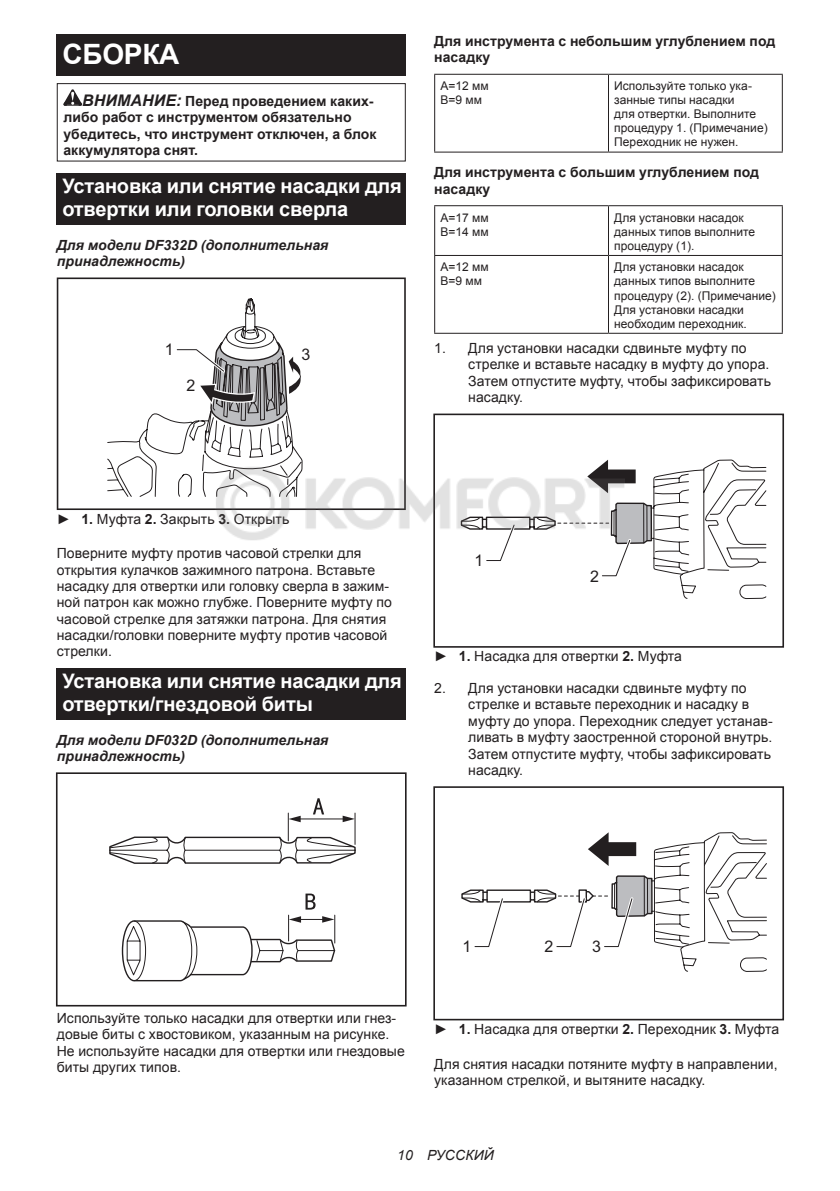
<style>
.page{position:relative;width:840px;height:1191px;background:#fff}
.page>*{position:absolute;margin:0;border:0;box-sizing:border-box;transform-origin:0 0}
.t1{font:700 28px "Arial";letter-spacing:-.01em;color:#fff}
.t2{font:700 20px/23.4px "Arial";letter-spacing:-.01em;color:#fff}
.t3{font:16px "Arial";color:#231f20}
.t4{font:14px/16.4px "Arial";letter-spacing:.005em;color:#231f20}
.t5{font:700 14px/16.4px "Arial";letter-spacing:.005em;color:#231f20}
.t6{font:italic 700 14px/16.4px "Arial";letter-spacing:.005em;color:#231f20}
.t7{font:italic 14px "Arial";letter-spacing:.005em;color:#231f20}
.t8{font:12px/14px "Arial";letter-spacing:.005em;color:#231f20}
.s1{font-style:italic;font-size:16px}
.s2{font-weight:700}
</style>
<div class="page">
<div style="left:57px;top:34px;width:348px;height:41px;background:#231f20"></div>
<svg style="left:63px;top:89px;width:19px;height:17px"></svg>
<div style="left:57px;top:83px;width:348px;height:79px;border:1px solid #231f20"></div>
<div style="left:57px;top:173px;width:348px;height:52px;background:#231f20"></div>
<svg style="left:57px;top:277px;width:348px;height:233px"></svg>
<svg style="left:107px;top:298px;width:195px;height:212px"></svg>
<div style="left:57px;top:668px;width:348px;height:51px;background:#231f20"></div>
<svg style="left:109px;top:798px;width:247px;height:66px"></svg>
<svg style="left:121px;top:893px;width:215px;height:89px"></svg>
<div style="left:56px;top:772px;width:350px;height:234px;border:2px solid #231f20"></div>
<hr style="left:434px;top:74px;width:174px;height:1px;background:#231f20">
<hr style="left:434px;top:75px;width:1px;height:77px;background:#231f20">
<hr style="left:608px;top:74px;width:174px;height:1px;background:#231f20">
<hr style="left:607px;top:75px;width:1px;height:77px;background:#231f20">
<hr style="left:781px;top:75px;width:1px;height:77px;background:#231f20">
<hr style="left:434px;top:152px;width:174px;height:1px;background:#231f20">
<hr style="left:608px;top:152px;width:174px;height:1px;background:#231f20">
<hr style="left:434px;top:205px;width:174px;height:1px;background:#231f20">
<hr style="left:434px;top:206px;width:1px;height:49px;background:#231f20">
<hr style="left:608px;top:205px;width:174px;height:1px;background:#231f20">
<hr style="left:607px;top:206px;width:1px;height:49px;background:#231f20">
<hr style="left:781px;top:206px;width:1px;height:49px;background:#231f20">
<hr style="left:434px;top:255px;width:174px;height:1px;background:#231f20">
<hr style="left:434px;top:256px;width:1px;height:77px;background:#231f20">
<hr style="left:608px;top:255px;width:174px;height:1px;background:#231f20">
<hr style="left:607px;top:256px;width:1px;height:77px;background:#231f20">
<hr style="left:781px;top:256px;width:1px;height:77px;background:#231f20">
<hr style="left:434px;top:333px;width:174px;height:1px;background:#231f20">
<hr style="left:608px;top:333px;width:174px;height:1px;background:#231f20">
<div style="left:433px;top:413px;width:350px;height:234px;border:2px solid #231f20"></div>
<svg style="left:486px;top:459px;width:280px;height:140px"></svg>
<div style="left:433px;top:786px;width:350px;height:234px;border:2px solid #231f20"></div>
<svg style="left:461px;top:832px;width:305px;height:140px"></svg>
<img style="left:210px;top:457px;width:419px;height:92px">
<h1 class="t1" style="left:62px;top:35px;width:118px">СБОРКА</h1>
<p class="t5" style="left:63px;top:93px;width:314px;text-indent:19px"><span class="s1">ВНИМАНИЕ:</span> Перед проведением каких&shy;либо работ с инструментом обязательно убедитесь, что инструмент отключен, а блок аккумулятора снят.</p>
<h2 class="t2" style="left:62px;top:175px;width:340px">Установка или снятие насадки для отвертки или головки сверла</h2>
<p class="t6" style="left:57px;top:237px;width:273px">Для модели DF332D (дополнительная принадлежность)</p>
<p class="t3" style="left:165px;top:339px;width:10px">1</p>
<p class="t3" style="left:186px;top:375px;width:10px">2</p>
<p class="t3" style="left:301px;top:344px;width:10px">3</p>
<p class="t5" style="left:434px;top:33px;width:342px">Для инструмента с небольшим углублением под насадку</p>
<p class="t8" style="left:440px;top:79px;width:50px">A=12 мм<br>B=9 мм</p>
<p class="t8" style="left:613px;top:79px;width:155px">Используйте только ука&shy;занные типы насадки<br>для отвертки. Выполните процедуру 1. (Примечание)<br>Переходник не нужен.</p>
<p class="t5" style="left:434px;top:165px;width:326px">Для инструмента с большим углублением под насадку</p>
<p class="t8" style="left:440px;top:211px;width:50px">A=17 мм<br>B=14 мм</p>
<p class="t8" style="left:613px;top:211px;width:142px">Для установки насадок данных типов выполните процедуру (1).</p>
<p class="t8" style="left:440px;top:260px;width:50px">A=12 мм<br>B=9 мм</p>
<p class="t8" style="left:613px;top:260px;width:163px">Для установки насадок данных типов выполните процедуру (2). (Примечание)<br>Для установки насадки необходим переходник.</p>
<p class="t4" style="left:468px;top:340px;width:304px;text-indent:-34px">1. Для установки насадки сдвиньте муфту по стрелке и вставьте насадку в муфту до упора.<br>Затем отпустите муфту, чтобы зафиксировать насадку.</p>
<p class="t4" style="left:57px;top:510px;width:234px">► <span class="s2">1.</span> Муфта <span class="s2">2.</span> Закрыть <span class="s2">3.</span> Открыть</p>
<p class="t4" style="left:57px;top:545px;width:336px">Поверните муфту против часовой стрелки для открытия кулачков зажимного патрона. Вставьте насадку для отвертки или головку сверла в зажим&shy;ной патрон как можно глубже. Поверните муфту по часовой стрелке для затяжки патрона. Для снятия насадки/головки поверните муфту против часовой стрелки.</p>
<h2 class="t2" style="left:62px;top:669px;width:340px">Установка или снятие насадки для отвертки/гнездовой биты</h2>
<p class="t6" style="left:57px;top:732px;width:273px">Для модели DF032D (дополнительная принадлежность)</p>
<p class="t3" style="left:474px;top:550px;width:10px">1</p>
<p class="t3" style="left:589px;top:565px;width:10px">2</p>
<p class="t4" style="left:434px;top:648px;width:249px">► <span class="s2">1.</span> Насадка для отвертки <span class="s2">2.</span> Муфта</p>
<p class="t4" style="left:468px;top:680px;width:306px;text-indent:-34px">2. Для установки насадки сдвиньте муфту по стрелке и вставьте переходник и насадку в муфту до упора. Переходник следует устанав&shy;ливать в муфту заостренной стороной внутрь.<br>Затем отпустите муфту, чтобы зафиксировать насадку.</p>
<p class="t4" style="left:57px;top:1010px;width:349px">Используйте только насадки для отвертки или гнез&shy;довые биты с хвостовиком, указанным на рисунке.<br>Не используйте насадки для отвертки или гнездовые биты других типов.</p>
<p class="t3" style="left:462px;top:936px;width:10px">1</p>
<p class="t3" style="left:544px;top:936px;width:10px">2</p>
<p class="t3" style="left:592px;top:936px;width:10px">3</p>
<p class="t4" style="left:434px;top:1021px;width:346px">► <span class="s2">1.</span> Насадка для отвертки <span class="s2">2.</span> Переходник <span class="s2">3.</span> Муфта</p>
<p class="t4" style="left:434px;top:1055px;width:344px">Для снятия насадки потяните муфту в направлении, указанном стрелкой, и вытяните насадку.</p>
<p class="t7" style="left:397px;top:1146px;width:98px">10 РУССКИЙ</p>
</div>
